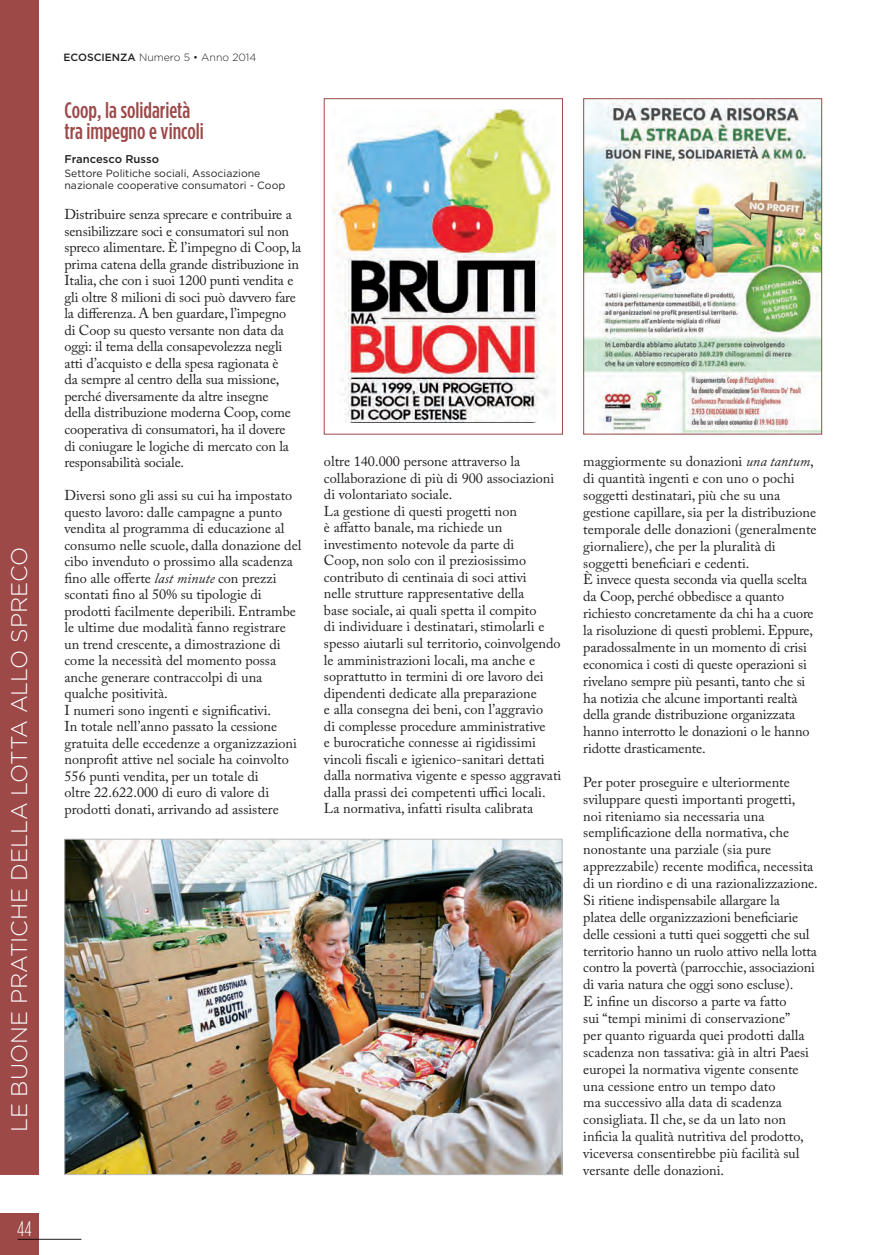
<style>
.page{position:relative;width:885px;height:1255px;background:#fff}
.page>*{position:absolute;margin:0;border:0;box-sizing:border-box;transform-origin:0 0}
.t1{font:500 22.5px/21px "Gotham Condensed";color:#9c4948}
.t2{font:300 22.5px "Gotham HTF";color:#fff}
.t3{font:300 condensed 21px "Gotham HTF";color:#fff}
.t4{font:14.25px/16.5px "Adobe Caslon Pro";color:#231f20}
.t5{font:500 11.25px "Gotham HTF";color:#231f20}
.t6{font:10.5px/12px "Gotham HTF";color:#231f20}
.t7{font:300 10.5px "Gotham HTF";color:#231f20}
.s1{font-weight:500}
.s2{font-style:italic}
</style>
<div class="page">
<div style="left:0;top:1212px;width:39px;height:42px;background:#9c4948"></div>
<hr style="left:18px;top:1238px;width:63px;height:1px;background:#231f20">
<div style="left:0;top:0;width:39px;height:1174px;background:#9c4948"></div>
<img style="left:331px;top:110px;width:224px;height:313px">
<div style="left:324px;top:98px;width:238px;height:336px;border:1px solid #9c4948"></div>
<img style="left:585px;top:100px;width:234px;height:332px">
<div style="left:583px;top:98px;width:238px;height:336px;border:1px solid #9c4948"></div>
<img style="left:66px;top:840px;width:494px;height:332px">
<h1 class="t2" style="left:7px;top:1132px;width:587px;rotate:-90deg">LE BUONE PRATICHE DELLA LOTTA ALLO SPRECO</h1>
<h2 class="t3" style="left:17px;top:1217px;width:16px">44</h2>
<p class="t7" style="left:64px;top:52px;width:194px"><span class="s1">ECOSCIENZA</span> Numero 5 • Anno 2014</p>
<h1 class="t1" style="left:64px;top:99px;width:141px">Coop, la solidarietà tra impegno e vincoli</h1>
<p class="t5" style="left:64px;top:152px;width:96px">Francesco Russo</p>
<p class="t6" style="left:64px;top:167px;width:222px">Settore Politiche sociali, Associazione nazionale cooperative consumatori - Coop</p>
<p class="t4" style="left:64px;top:206px;width:238px">Distribuire senza sprecare e contribuire a sensibilizzare soci e consumatori sul non spreco alimentare. È l’impegno di Coop, la prima catena della grande distribuzione in Italia, che con i suoi 1200 punti vendita e gli oltre 8 milioni di soci può davvero fare la differenza. A ben guardare, l’impegno<br>di Coop su questo versante non data da oggi: il tema della consapevolezza negli atti d’acquisto e della spesa ragionata è<br>da sempre al centro della sua missione, perché diversamente da altre insegne<br>della distribuzione moderna Coop, come cooperativa di consumatori, ha il dovere<br>di coniugare le logiche di mercato con la responsabilità sociale.</p>
<p class="t4" style="left:64px;top:487px;width:238px">Diversi sono gli assi su cui ha impostato questo lavoro: dalle campagne a punto vendita al programma di educazione al consumo nelle scuole, dalla donazione del cibo invenduto o prossimo alla scadenza fino alle offerte <span class="s2">last minute</span> con prezzi scontati fino al 50% su tipologie di prodotti facilmente deperibili. Entrambe le ultime due modalità fanno registrare un trend crescente, a dimostrazione di come la necessità del momento possa anche generare contraccolpi di una qualche positività.<br>I numeri sono ingenti e significativi.<br>In totale nell’anno passato la cessione gratuita delle eccedenze a organizzazioni nonprofit attive nel sociale ha coinvolto 556 punti vendita, per un totale di<br>oltre 22.622.000 di euro di valore di prodotti donati, arrivando ad assistere</p>
<p class="t4" style="left:324px;top:453px;width:239px">oltre 140.000 persone attraverso la collaborazione di più di 900 associazioni di volontariato sociale.<br>La gestione di questi progetti non<br>è affatto banale, ma richiede un investimento notevole da parte di<br>Coop, non solo con il preziosissimo contributo di centinaia di soci attivi<br>nelle strutture rappresentative della<br>base sociale, ai quali spetta il compito<br>di individuare i destinatari, stimolarli e spesso aiutarli sul territorio, coinvolgendo le amministrazioni locali, ma anche e soprattutto in termini di ore lavoro dei dipendenti dedicate alla preparazione<br>e alla consegna dei beni, con l’aggravio<br>di complesse procedure amministrative<br>e burocratiche connesse ai rigidissimi vincoli fiscali e igienico-sanitari dettati dalla normativa vigente e spesso aggravati dalla prassi dei competenti uffici locali.<br>La normativa, infatti risulta calibrata</p>
<p class="t4" style="left:583px;top:453px;width:235px">maggiormente su donazioni <span class="s2">una tantum</span>, di quantità ingenti e con uno o pochi soggetti destinatari, più che su una gestione capillare, sia per la distribuzione temporale delle donazioni (generalmente giornaliere), che per la pluralità di soggetti beneficiari e cedenti.<br>È invece questa seconda via quella scelta da Coop, perché obbedisce a quanto richiesto concretamente da chi ha a cuore la risoluzione di questi problemi. Eppure, paradossalmente in un momento di crisi economica i costi di queste operazioni si rivelano sempre più pesanti, tanto che si ha notizia che alcune importanti realtà della grande distribuzione organizzata hanno interrotto le donazioni o le hanno ridotte drasticamente.</p>
<p class="t4" style="left:583px;top:773px;width:236px">Per poter proseguire e ulteriormente sviluppare questi importanti progetti,<br>noi riteniamo sia necessaria una semplificazione della normativa, che nonostante una parziale (sia pure apprezzabile) recente modifica, necessita di un riordino e di una razionalizzazione.<br>Si ritiene indispensabile allargare la<br>platea delle organizzazioni beneficiarie delle cessioni a tutti quei soggetti che sul territorio hanno un ruolo attivo nella lotta contro la povertà (parrocchie, associazioni di varia natura che oggi sono escluse).<br>E infine un discorso a parte va fatto<br>sui “tempi minimi di conservazione”<br>per quanto riguarda quei prodotti dalla scadenza non tassativa: già in altri Paesi europei la normativa vigente consente una cessione entro un tempo dato<br>ma successivo alla data di scadenza consigliata. Il che, se da un lato non inficia la qualità nutritiva del prodotto, viceversa consentirebbe più facilità sul versante delle donazioni.</p>
</div>
